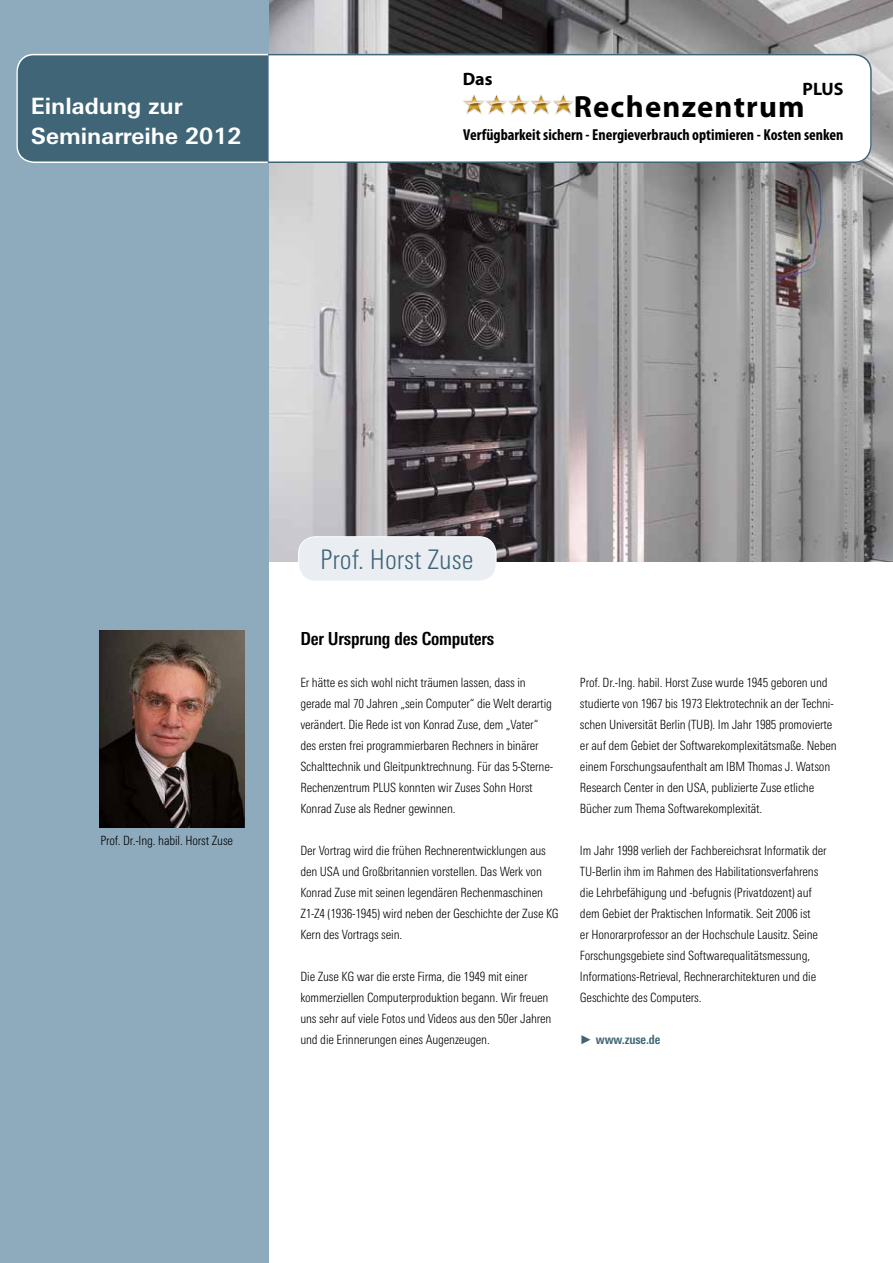
<style>
.page{position:relative;width:893px;height:1263px;background:#fff}
.page>*{position:absolute;margin:0;border:0;box-sizing:border-box;transform-origin:0 0}
.t1{font:700 30.75px "Myriad Pro";letter-spacing:.04em;color:#000}
.t2{font:300 condensed 27px "LT Univers";color:#3f6576}
.t3{font:700 22.5px/30px "LT Univers Basic";color:#fff}
.t4{font:700 condensed 18px "LT Univers";letter-spacing:-.01em;color:#000}
.t5{font:700 18px "Myriad Pro";color:#000}
.t6{font:700 condensed 15.9px "Myriad Pro";color:#000}
.t7{font:300 condensed 12.75px/21px "LT Univers";letter-spacing:-.01em;color:#000}
.t8{font:700 condensed 12.75px "LT Univers";letter-spacing:-.01em;color:#3f6576}
.s1{font-family:"Arial";font-stretch:normal}
</style>
<div class="page">
<img style="left:269px;top:0;width:624px;height:561px">
<div style="left:0;top:0;width:269px;height:1263px;background:#8eabbe"></div>
<svg style="left:270px;top:53px;width:602px;height:111px"></svg>
<svg style="left:16px;top:52px;width:254px;height:112px;background:#486c7d"></svg>
<img style="left:463px;top:94px;width:111px;height:26px">
<div style="left:299px;top:537px;width:197px;height:44px;background:#eaeef3;border-radius:17px"></div>
<div style="left:298px;top:536px;width:198px;height:45px;border:1px solid #fff;border-radius:17px"></div>
<img style="left:100px;top:631px;width:145px;height:196px">
<h3 class="t5" style="left:463px;top:67px;width:31px">Das</h3>
<h3 class="t5" style="left:802px;top:77px;width:43px">PLUS</h3>
<p class="t6" style="left:463px;top:125px;width:382px">Verfügbarkeit sichern - Energieverbrauch optimieren - Kosten senken</p>
<h3 class="t3" style="left:31px;top:91px;width:212px">Einladung zur<br>Seminarreihe 2012</h3>
<h1 class="t1" style="left:574px;top:86px;width:232px">Rechenzentrum</h1>
<p class="t7" style="left:100px;top:830px;width:134px">Prof. Dr.-Ing. habil. Horst Zuse</p>
<h2 class="t2" style="left:320px;top:544px;width:155px">Prof. Horst Zuse</h2>
<h3 class="t4" style="left:300px;top:628px;width:195px">Der Ursprung des Computers</h3>
<p class="t7" style="left:300px;top:672px;width:254px">Er hätte es sich wohl nicht träumen lassen, dass in gerade mal 70 Jahren „sein Computer“ die Welt derartig verändert. Die Rede ist von Konrad Zuse, dem „Vater“ des ersten frei programmierbaren Rechners in binärer Schalttechnik und Gleitpunktrechnung. Für das 5-Sterne-Rechenzentrum PLUS konnten wir Zuses Sohn Horst Konrad Zuse als Redner gewinnen.</p>
<p class="t7" style="left:300px;top:840px;width:260px">Der Vortrag wird die frühen Rechnerentwicklungen aus den USA und Großbritannien vorstellen. Das Werk von Konrad Zuse mit seinen legendären Rechenmaschinen Z1-Z4 (1936-1945) wird neben der Geschichte der Zuse KG Kern des Vortrags sein.</p>
<p class="t7" style="left:300px;top:966px;width:253px">Die Zuse KG war die erste Firma, die 1949 mit einer kommerziellen Computerproduktion begann. Wir freuen uns sehr auf viele Fotos und Videos aus den 50er Jahren und die Erinnerungen eines Augenzeugen.</p>
<p class="t7" style="left:580px;top:671px;width:258px">Prof. Dr.-Ing. habil. Horst Zuse wurde 1945 geboren und studierte von 1967 bis 1973 Elektrotechnik an der Techni&shy;schen Universität Berlin (TUB). Im Jahr 1985 promovierte er auf dem Gebiet der Softwarekomplexitätsmaße. Neben einem Forschungsaufenthalt am IBM Thomas J. Watson Research Center in den USA, publizierte Zuse etliche Bücher zum Thema Softwarekomplexität.</p>
<p class="t7" style="left:580px;top:839px;width:248px">Im Jahr 1998 verlieh der Fachbereichsrat Informatik der TU-Berlin ihm im Rahmen des Habilitationsverfahrens die Lehrbefähigung und -befugnis (Privatdozent) auf dem Gebiet der Praktischen Informatik. Seit 2006 ist<br>er Honorarprofessor an der Hochschule Lausitz. Seine Forschungsgebiete sind Softwarequalitätsmessung, Informations-Retrieval, Rechnerarchitekturen und die Geschichte des Computers.</p>
<p class="t8" style="left:580px;top:1031px;width:82px"><span class="s1">►</span> www.zuse.de</p>
</div>
